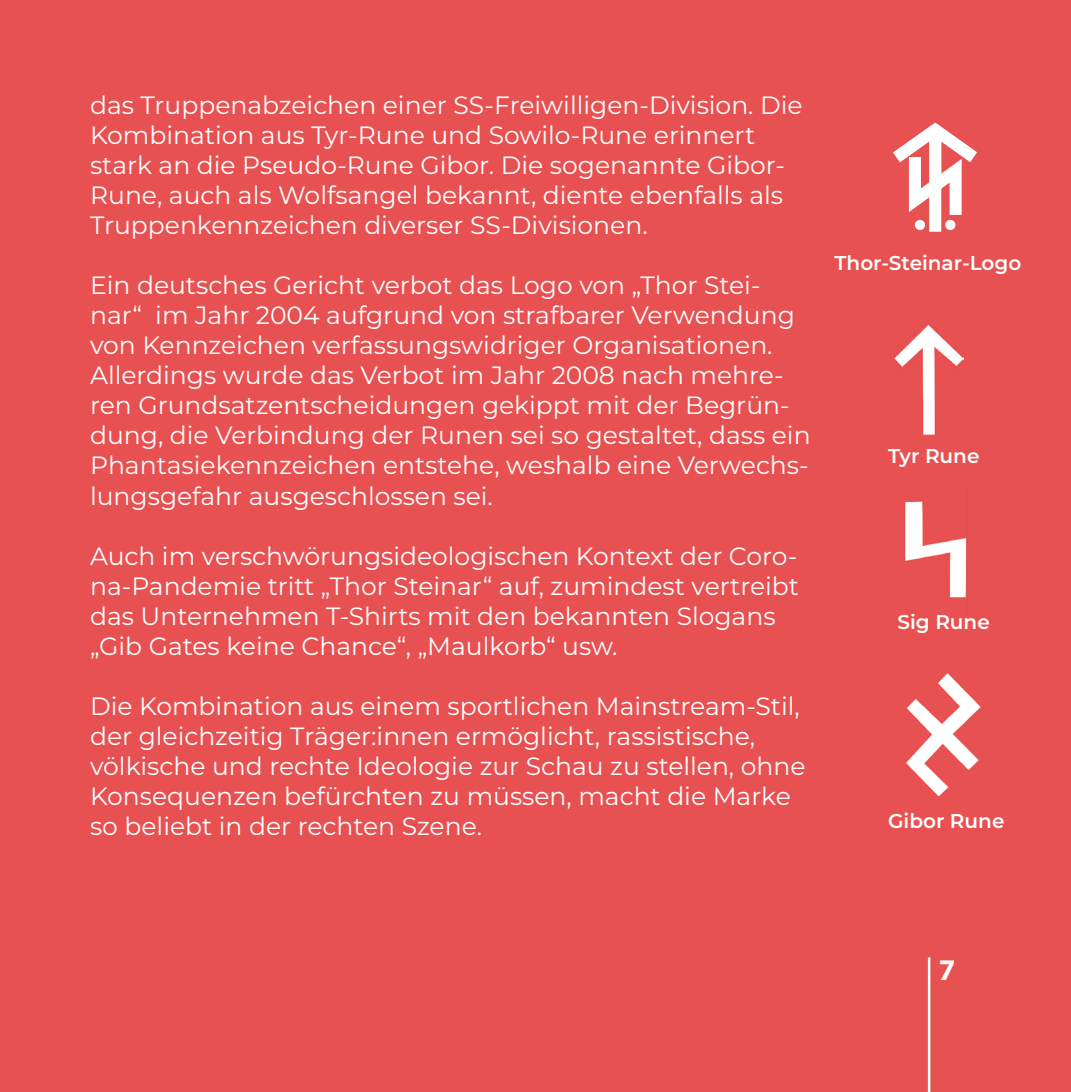
<style>
.page{position:relative;width:1071px;height:1092px;background:#fff}
.page>*{position:absolute;margin:0;border:0;box-sizing:border-box;transform-origin:0 0}
.t1{font:700 30px "Myriad Pro";color:#fff}
.t2{font:25px/30px "Montserrat";color:#fff}
.t3{font:600 20px "Montserrat";color:#fff}
</style>
<div class="page">
<div style="left:0;top:0;width:1070px;height:1091px;background:#e85151"></div>
<img style="left:894px;top:325px;width:69px;height:110px">
<hr style="left:927px;top:957px;width:3px;height:134px;background:#fff">
<svg style="left:893px;top:122px;width:83px;height:110px"></svg>
<div style="left:944px;top:220px;width:11px;height:10px;background:#fff;border-radius:50%"></div>
<div style="left:914px;top:220px;width:10px;height:10px;background:#fff;border-radius:50%"></div>
<img style="left:906px;top:673px;width:75px;height:124px">
<img style="left:905px;top:501px;width:62px;height:97px">
<p class="t2" style="left:90px;top:89px;width:713px">das Truppenabzeichen einer SS-Freiwilligen-Division. Die Kombination aus Tyr-Rune und Sowilo-Rune erinnert stark an die Pseudo-Rune Gibor. Die sogenannte Gibor-Rune, auch als Wolfsangel bekannt, diente ebenfalls als Truppenkennzeichen diverser SS-Divisionen.</p>
<p class="t2" style="left:90px;top:269px;width:721px">Ein deutsches Gericht verbot das Logo von „Thor Stei&shy;nar“ im Jahr 2004 aufgrund von strafbarer Verwendung von Kennzeichen verfassungswidriger Organisationen.<br>Allerdings wurde das Verbot im Jahr 2008 nach mehre&shy;ren Grundsatzentscheidungen gekippt mit der Begrün&shy;dung, die Verbindung der Runen sei so gestaltet, dass ein Phantasiekennzeichen entstehe, weshalb eine Verwechs&shy;lungsgefahr ausgeschlossen sei.</p>
<p class="t2" style="left:90px;top:539px;width:710px">Auch im verschwörungsideologischen Kontext der Coro&shy;na-Pandemie tritt „Thor Steinar“ auf, zumindest vertreibt das Unternehmen T-Shirts mit den bekannten Slogans „Gib Gates keine Chance“, „Maulkorb“ usw.</p>
<p class="t2" style="left:90px;top:689px;width:716px">Die Kombination aus einem sportlichen Mainstream-Stil, der gleichzeitig Träger:innen ermöglicht, rassistische, völkische und rechte Ideologie zur Schau zu stellen, ohne Konsequenzen befürchten zu müssen, macht die Marke so beliebt in der rechten Szene.</p>
<p class="t3" style="left:834px;top:249px;width:188px">Thor-Steinar-Logo</p>
<p class="t3" style="left:887px;top:442px;width:93px">Tyr Rune</p>
<p class="t3" style="left:897px;top:607px;width:94px">Sig Rune</p>
<p class="t3" style="left:887px;top:806px;width:118px">Gibor Rune</p>
<p class="t1" style="left:938px;top:950px;width:18px">7</p>
</div>
